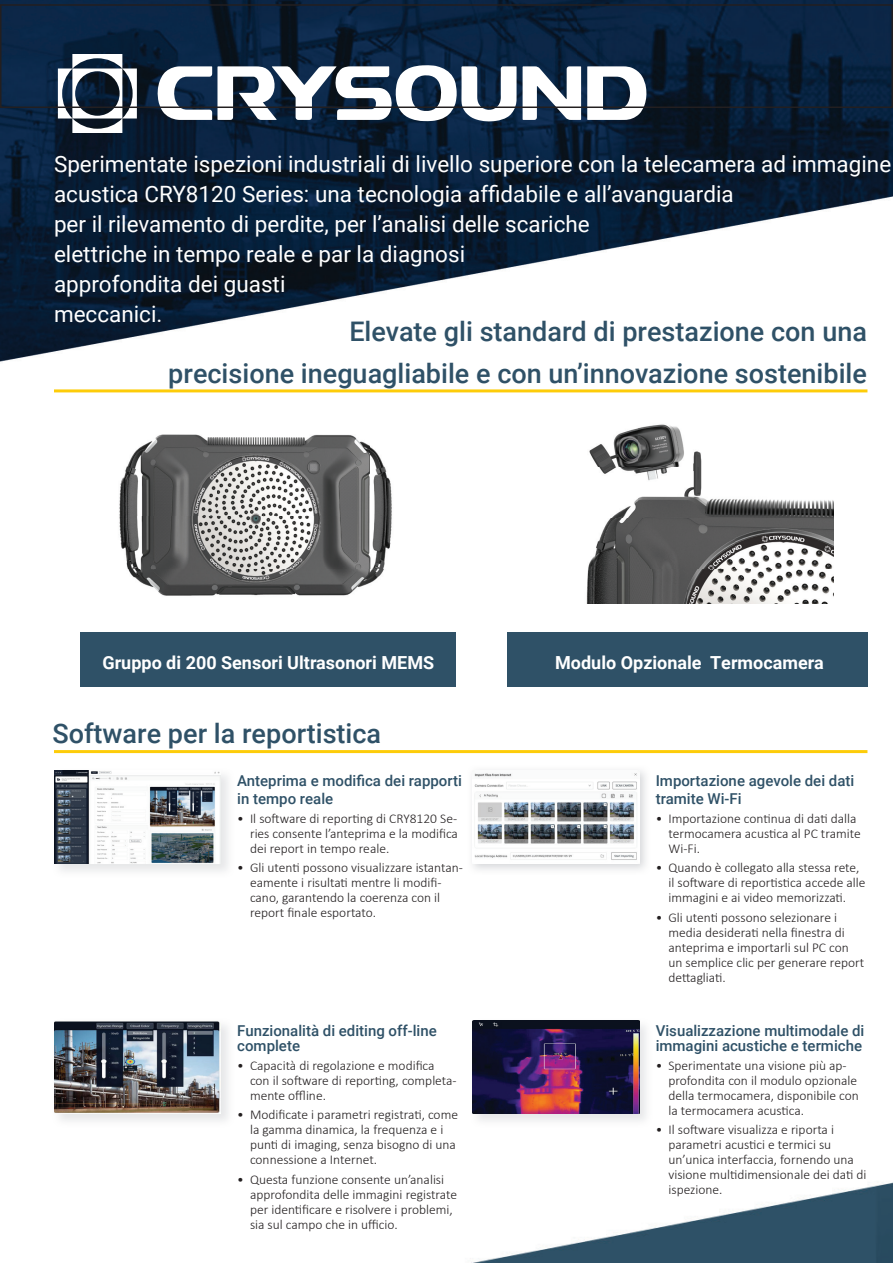
<style>
.page{position:relative;width:893px;height:1263px;background:#fff}
.page>*{position:absolute;margin:0;border:0;box-sizing:border-box;transform-origin:0 0}
.t1{font:500 27px/42px "Roboto";color:#2f5167;text-align:right}
.t2{font:22.5px/30px "Roboto";color:#fff}
.t3{font:700 18px "Roboto";color:#fff}
.t4{font:500 15px/18px "Roboto";color:#2f5167}
.t5{font:300 13.5px/15px "Calibri";color:#231f20}
</style>
<div class="page">
<img style="left:0;top:0;width:893px;height:362px">
<img style="left:54px;top:576px;width:839px;height:687px">
<hr style="left:54px;top:750px;width:813px;height:3px;background:#fdcc09">
<hr style="left:54px;top:389px;width:813px;height:3px;background:#fdcc09">
<svg style="left:587px;top:66px;width:60px;height:54px"></svg>
<svg style="left:157px;top:65px;width:424px;height:57px"></svg>
<svg style="left:58px;top:54px;width:79px;height:79px"></svg>
<img style="left:54px;top:1018px;width:181px;height:110px">
<img style="left:54px;top:1020px;width:167px;height:93px">
<img style="left:470px;top:1018px;width:184px;height:110px">
<img style="left:472px;top:1020px;width:167px;height:93px">
<img style="left:467px;top:765px;width:184px;height:110px">
<img style="left:472px;top:770px;width:167px;height:93px">
<img style="left:54px;top:768px;width:181px;height:110px">
<img style="left:54px;top:770px;width:167px;height:93px">
<div style="left:81px;top:632px;width:375px;height:54px;background:#2f5167"></div>
<div style="left:507px;top:632px;width:360px;height:54px;background:#2f5167"></div>
<img style="left:64px;top:434px;width:409px;height:185px">
<img style="left:541px;top:424px;width:292px;height:180px">
<div style="left:0;top:4px;width:893px;height:104px;border:2px solid #231f20"></div>
<p class="t2" style="left:54px;top:149px;width:839px">Sperimentate ispezioni industriali di livello superiore con la telecamera ad immagine acustica CRY8120 Series: una tecnologia affidabile e all’avanguardia<br>per il rilevamento di perdite, per l’analisi delle scariche<br>elettriche in tempo reale e par la diagnosi<br>approfondita dei guasti<br>meccanici.</p>
<h1 class="t1" style="left:168px;top:309px;width:700px">Elevate gli standard di prestazione con una<br>precisione ineguagliabile e con un’innovazione sostenibile</h1>
<h3 class="t3" style="left:102px;top:650px;width:333px">Gruppo di 200 Sensori Ultrasonori MEMS</h3>
<h3 class="t3" style="left:555px;top:650px;width:270px">Modulo Opzionale Termocamera</h3>
<h1 class="t1" style="left:52px;top:711px;width:330px">Software per la reportistica</h1>
<p class="t4" style="left:237px;top:771px;width:226px">Anteprima e modifica dei rapporti in tempo reale</p>
<p class="t5" style="left:250px;top:811px;width:209px;text-align:justify;text-indent:-13px">• Il software di reporting di CRY8120 Se&shy;ries consente l’anteprima e la modifica dei report in tempo reale.</p>
<p class="t5" style="left:250px;top:860px;width:214px;text-indent:-13px">• Gli utenti possono visualizzare istantan&shy;eamente i risultati mentre li modifi&shy;cano, garantendo la coerenza con il report finale esportato.</p>
<p class="t4" style="left:237px;top:1022px;width:201px;line-height:15px">Funzionalità di editing off-line complete</p>
<p class="t5" style="left:250px;top:1058px;width:208px;text-indent:-13px">• Capacità di regolazione e modifica con il software di reporting, completa&shy;mente offline.</p>
<p class="t5" style="left:250px;top:1107px;width:210px;text-indent:-13px">• Modificate i parametri registrati, come la gamma dinamica, la frequenza e i punti di imaging, senza bisogno di una connessione a Internet.</p>
<p class="t5" style="left:250px;top:1171px;width:209px;text-indent:-13px">• Questa funzione consente un’analisi approfondita delle immagini registrate per identificare e risolvere i problemi, sia sul campo che in ufficio.</p>
<p class="t4" style="left:656px;top:771px;width:200px">Importazione agevole dei dati tramite Wi-Fi</p>
<p class="t5" style="left:668px;top:811px;width:194px;text-indent:-13px">• Importazione continua di dati dalla termocamera acustica al PC tramite<br>Wi-Fi.</p>
<p class="t5" style="left:668px;top:860px;width:199px;text-indent:-13px">• Quando è collegato alla stessa rete, il software di reportistica accede alle immagini e ai video memorizzati.</p>
<p class="t5" style="left:668px;top:909px;width:197px;text-indent:-13px">• Gli utenti possono selezionare i media desiderati nella finestra di anteprima e importarli sul PC con un semplice clic per generare report dettagliati.</p>
<p class="t4" style="left:656px;top:1022px;width:210px;line-height:15px">Visualizzazione multimodale di immagini acustiche e termiche</p>
<p class="t5" style="left:668px;top:1058px;width:192px;text-indent:-13px">• Sperimentate una visione più ap&shy;profondita con il modulo opzionale della termocamera, disponibile con la termocamera acustica.</p>
<p class="t5" style="left:668px;top:1122px;width:199px;text-indent:-13px">• Il software visualizza e riporta i parametri acustici e termici su un’unica interfaccia, fornendo una visione multidimensionale dei dati di ispezione.</p>
</div>
